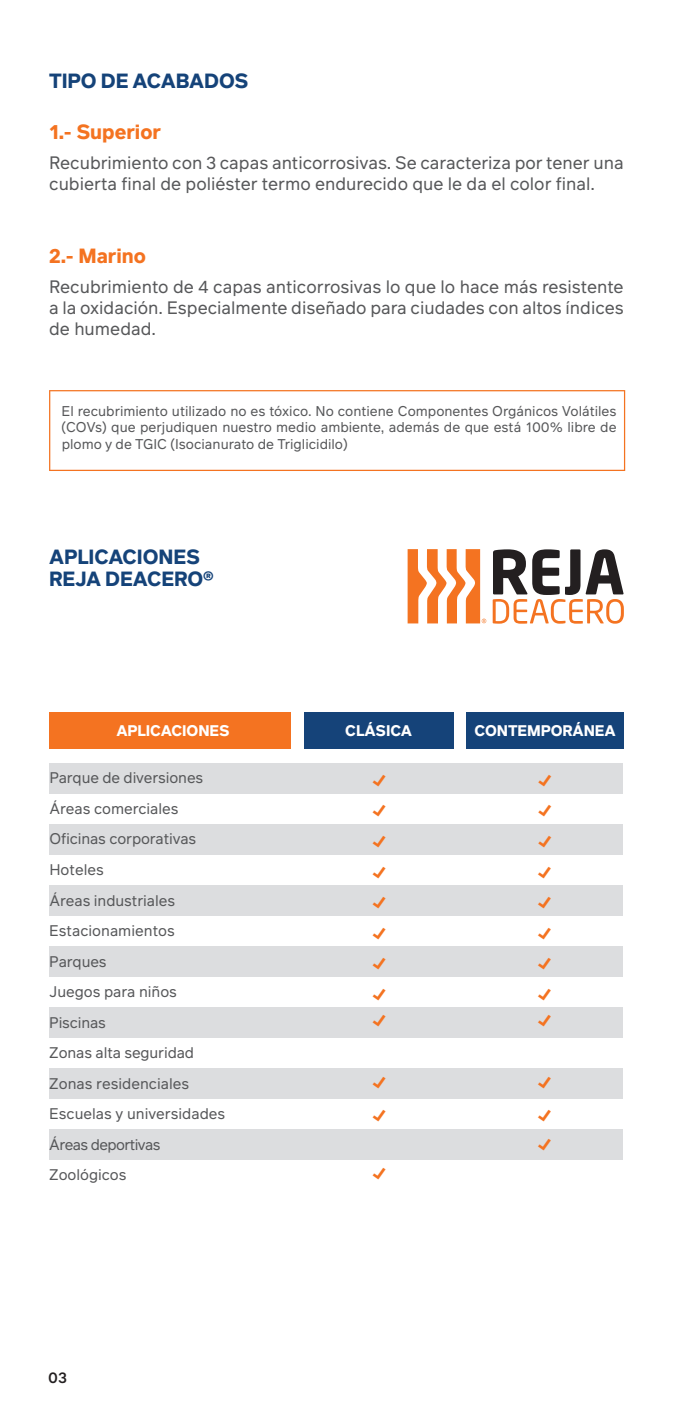
<style>
.page{position:relative;width:674px;height:1418px;background:#fff}
.page>*{position:absolute;margin:0;border:0;box-sizing:border-box;transform-origin:0 0}
.t1{font:700 20px/22px "Infra";letter-spacing:-.005em;color:#154379}
.t2{font:700 20px "Infra";color:#f47321}
.t3{font:17.5px/21px "Infra";color:#57585a}
.t4{font:15px/30.5px "Infra";letter-spacing:-.005em;color:#57585a}
.t5{font:700 15px "Infra";letter-spacing:-.005em;color:#fff}
.t6{font:800 15px/30.5px "Infra";color:#f47321}
.t7{font:500 15px "Infra";color:#231f20}
.t8{font:13.75px/16.5px "Infra";color:#57585a;text-align:justify}
</style>
<div class="page">
<svg style="left:492px;top:549px;width:131px;height:74px"></svg>
<svg style="left:407px;top:549px;width:79px;height:74px"></svg>
<div style="left:50px;top:763px;width:572px;height:30px;background:#dcdddf"></div>
<div style="left:50px;top:824px;width:572px;height:31px;background:#dcdddf"></div>
<div style="left:49px;top:712px;width:242px;height:36px;background:#f47321"></div>
<div style="left:304px;top:712px;width:149px;height:36px;background:#154379"></div>
<div style="left:466px;top:712px;width:157px;height:36px;background:#154379"></div>
<div style="left:50px;top:885px;width:572px;height:30px;background:#dcdddf"></div>
<div style="left:50px;top:946px;width:572px;height:30px;background:#dcdddf"></div>
<div style="left:50px;top:1007px;width:572px;height:30px;background:#dcdddf"></div>
<div style="left:50px;top:1068px;width:572px;height:30px;background:#dcdddf"></div>
<div style="left:50px;top:1129px;width:572px;height:30px;background:#dcdddf"></div>
<svg style="left:49px;top:390px;width:575px;height:81px"></svg>
<p class="t1" style="left:49px;top:69px;width:201px">TIPO DE ACABADOS</p>
<p class="t2" style="left:49px;top:117px;width:113px">1.- Superior</p>
<p class="t3" style="left:49px;top:152px;width:575px">Recubrimiento con 3 capas anticorrosivas. Se caracteriza por tener una cubierta final de poliéster termo endurecido que le da el color final.</p>
<p class="t2" style="left:49px;top:241px;width:98px">2.- Marino</p>
<p class="t3" style="left:49px;top:276px;width:576px;text-align:justify">Recubrimiento de 4 capas anticorrosivas lo que lo hace más resistente a la oxidación. Especialmente diseñado para ciudades con altos índices de humedad.</p>
<p class="t8" style="left:62px;top:402px;width:556px">El recubrimiento utilizado no es tóxico. No contiene Componentes Orgánicos Volátiles (COVs) que perjudiquen nuestro medio ambiente, además de que está 100% libre de plomo y de TGIC (Isocianurato de Triglicidilo)</p>
<p class="t1" style="left:49px;top:545px;width:166px">APLICACIONES<br>REJA DEACERO®</p>
<p class="t5" style="left:116px;top:719px;width:115px">APLICACIONES</p>
<p class="t5" style="left:345px;top:719px;width:68px">CLÁSICA</p>
<p class="t5" style="left:474px;top:719px;width:143px">CONTEMPORÁNEA</p>
<p class="t4" style="left:49px;top:762px;width:155px">Parque de diversiones<br>Áreas comerciales<br>Oficinas corporativas</p>
<p class="t6" style="left:372px;top:764px;width:15px">✔ ✔</p>
<p class="t6" style="left:537px;top:764px;width:15px">✔</p>
<p class="t6" style="left:537px;top:795px;width:15px">✔</p>
<p class="t6" style="left:372px;top:825px;width:15px">✔</p>
<p class="t6" style="left:537px;top:825px;width:15px">✔</p>
<p class="t4" style="left:49px;top:854px;width:177px">Hoteles<br>Áreas industriales<br>Estacionamientos<br>Parques<br>Juegos para niños<br>Piscinas<br>Zonas alta seguridad<br>Zonas residenciales<br>Escuelas y universidades<br>Áreas deportivas<br>Zoológicos</p>
<p class="t6" style="left:372px;top:856px;width:15px">✔</p>
<p class="t6" style="left:372px;top:887px;width:15px">✔ ✔</p>
<p class="t6" style="left:372px;top:948px;width:15px">✔</p>
<p class="t6" style="left:372px;top:980px;width:15px;line-height:26.5px">✔ ✔</p>
<p class="t6" style="left:372px;top:1066px;width:15px">✔</p>
<p class="t6" style="left:372px;top:1100px;width:15px">✔</p>
<p class="t6" style="left:372px;top:1157px;width:15px">✔</p>
<p class="t7" style="left:48px;top:1366px;width:20px">03</p>
<p class="t6" style="left:537px;top:856px;width:15px;text-align:justify">✔ ✔ ✔ ✔ ✔</p>
<p class="t6" style="left:537px;top:1005px;width:15px">✔</p>
<p class="t6" style="left:537px;top:1066px;width:15px">✔</p>
<p class="t6" style="left:537px;top:1101px;width:15px;line-height:28.2px">✔ ✔</p>
</div>
